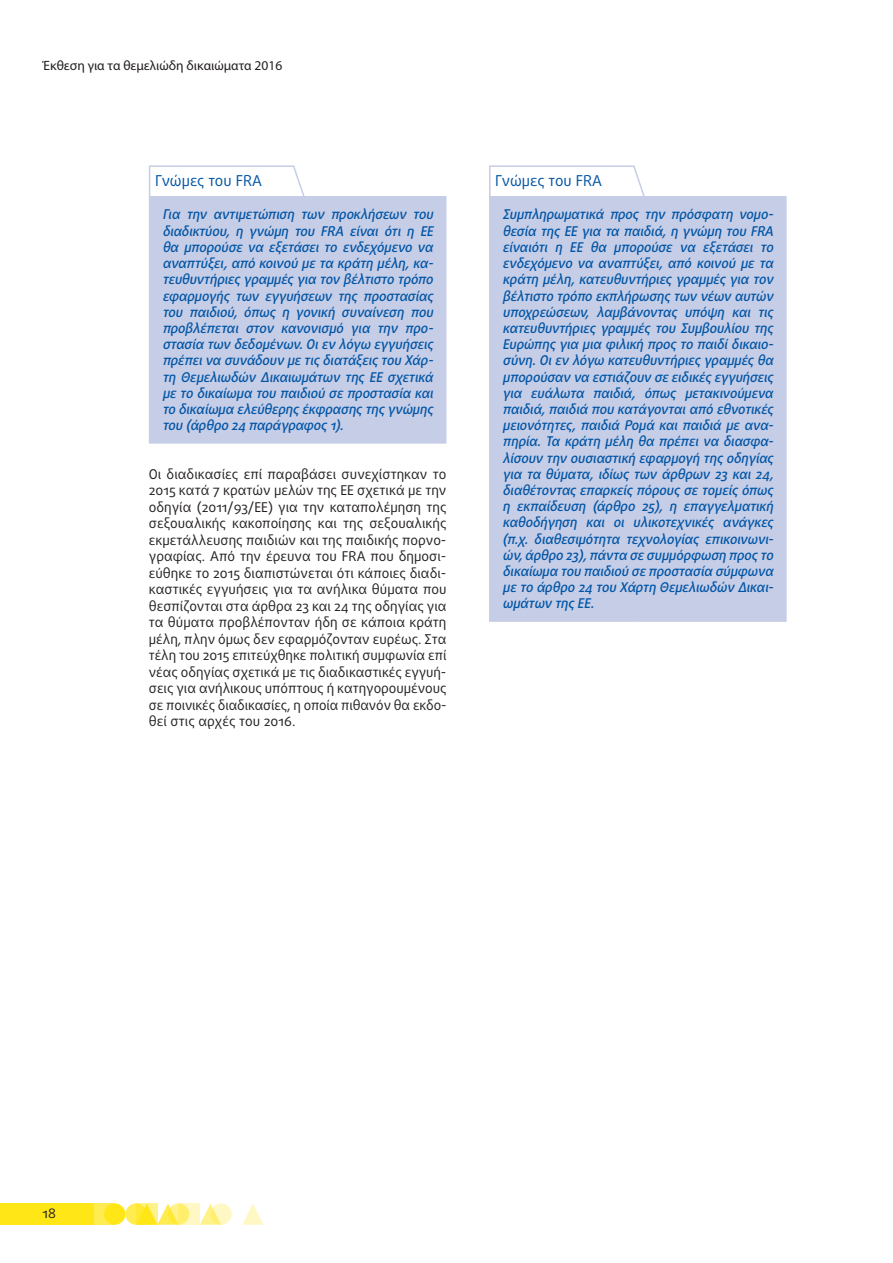
<style>
.page{position:relative;width:893px;height:1263px;background:#fff}
.page>*{position:absolute;margin:0;border:0;box-sizing:border-box;transform-origin:0 0}
.opinion_header{font:15px "Daxline Pro";color:#0155a5}
.opinion_text{font:italic 500 13.5px/16.2px "Daxline Pro";color:#0155a5;text-align:justify}
.body_text{font:13.5px/16.5px "Daxline Pro";letter-spacing:-.01em;color:#231f20;text-align:justify}
.t1{font:13.5px "Myriad Pro";color:#231f20}
</style>
<div class="page">
<svg style="left:125px;top:1203px;width:22px;height:22px"></svg>
<div style="left:94px;top:1203px;width:21px;height:22px;background:#ffec50"></div>
<div style="left:0;top:1203px;width:94px;height:22px;background:#ffe616"></div>
<svg style="left:200px;top:1203px;width:18px;height:22px"></svg>
<svg style="left:242px;top:1204px;width:21px;height:21px"></svg>
<div style="left:104px;top:1203px;width:21px;height:22px;background:#ffe616;border-radius:50%"></div>
<svg style="left:157px;top:1203px;width:18px;height:22px"></svg>
<svg style="left:168px;top:1203px;width:21px;height:22px"></svg>
<svg style="left:210px;top:1203px;width:22px;height:22px"></svg>
<svg style="left:136px;top:1203px;width:21px;height:22px"></svg>
<svg style="left:179px;top:1203px;width:21px;height:22px"></svg>
<div style="left:150px;top:196px;width:296px;height:247px;background:#c6cde7"></div>
<hr style="left:149px;top:196px;width:1px;height:246px;background:#c6cde7">
<hr style="left:149px;top:442px;width:145px;height:2px;background:#c6cde7">
<hr style="left:294px;top:442px;width:152px;height:2px;background:#c6cde7">
<hr style="left:149px;top:165px;width:145px;height:2px;background:#c6cde7">
<svg style="left:149px;top:167px;width:1px;height:29px"></svg>
<div style="left:490px;top:196px;width:296px;height:425px;background:#c6cde7"></div>
<hr style="left:785px;top:196px;width:2px;height:424px;background:#c6cde7">
<hr style="left:489px;top:196px;width:1px;height:424px;background:#c6cde7">
<hr style="left:489px;top:620px;width:145px;height:2px;background:#c6cde7">
<hr style="left:634px;top:620px;width:153px;height:2px;background:#c6cde7">
<hr style="left:489px;top:165px;width:145px;height:2px;background:#c6cde7">
<svg style="left:489px;top:167px;width:1px;height:29px"></svg>
<svg style="left:292px;top:165px;width:13px;height:31px"></svg>
<svg style="left:632px;top:165px;width:13px;height:31px"></svg>
<p class="t1" style="left:43px;top:57px;width:241px">Έκθεση για τα θεμελιώδη δικαιώματα 2016</p>
<p class="opinion_header" style="left:155px;top:171px;width:108px">Γνώμες του FRA</p>
<p class="opinion_text" style="left:162px;top:207px;width:275px">Για την αντιμετώπιση των προκλήσεων του διαδικτύου, η γνώμη του FRA είναι ότι η ΕΕ θα μπορούσε να εξετάσει το ενδεχόμενο να αναπτύξει,από κοινού με τα κράτη μέλη,κα&shy;τευθυντήριες γραμμές για τον βέλτιστο τρόπο εφαρμογής των εγγυήσεων της προστασίας του παιδιού, όπως η γονική συναίνεση που προβλέπεται στον κανονισμό για την προ&shy;στασία των δεδομένων.Οιεν λόγω εγγυήσεις πρέπεινα συνάδουν με τις διατάξεις του Χάρ&shy;τη Θεμελιωδών Δικαιωμάτων της ΕΕ σχετικά με το δικαίωμα του παιδιού σε προστασία και το δικαίωμα ελεύθερης έκφρασης της γνώμης του (άρθρο 24 παράγραφος 1).</p>
<p class="body_text" style="left:149px;top:466px;width:299px">Οι διαδικασίες επί παραβάσει συνεχίστηκαν το 2015 κατά 7 κρατών μελών της ΕΕ σχετικά με την οδηγία (2011/93/EΕ) για την καταπολέμηση της σεξουαλικής κακοποίησης και της σεξουαλικής εκμετάλλευσης παιδιών και της παιδικής πορνο&shy;γραφίας. Από την έρευνα του FRA που δημοσι&shy;εύθηκε το 2015 διαπιστώνεται ότι κάποιες διαδι&shy;καστικές εγγυήσεις για τα ανήλικα θύματα που θεσπίζονται στα άρθρα 23 και 24 της οδηγίας για τα θύματα προβλέπονταν ήδη σε κάποια κράτη μέλη, πλην όμως δεν εφαρμόζονταν ευρέως. Στα τέλη του 2015 επιτεύχθηκε πολιτική συμφωνία επί νέας οδηγίας σχετικά με τις διαδικαστικές εγγυή&shy;σεις για ανήλικους υπόπτους ή κατηγορουμένους σε ποινικές διαδικασίες, η οποία πιθανόν θα εκδο&shy;θεί στις αρχές του 2016.</p>
<p class="opinion_header" style="left:495px;top:171px;width:108px">Γνώμες του FRA</p>
<p class="opinion_text" style="left:502px;top:207px;width:275px">Συμπληρωματικά προς την πρόσφατη νομο&shy;θεσία της ΕΕ για τα παιδιά, η γνώμη του FRA είναιότι η ΕΕ θα μπορούσε να εξετάσει το ενδεχόμενο να αναπτύξει, από κοινού με τα κράτη μέλη, κατευθυντήριες γραμμές για τον βέλτιστο τρόπο εκπλήρωσης των νέων αυτών υποχρεώσεων, λαμβάνοντας υπόψη και τις κατευθυντήριες γραμμές του Συμβουλίου της Ευρώπης για μια φιλική προς το παιδίδικαιο&shy;σύνη.Οιεν λόγω κατευθυντήριες γραμμές θα μπορούσαν να εστιάζουν σε ειδικές εγγυήσεις για ευάλωτα παιδιά, όπως μετακινούμενα παιδιά,παιδιά που κατάγονταιαπό εθνοτικές μειονότητες, παιδιά Ρομά και παιδιά με ανα&shy;πηρία. Τα κράτη μέλη θα πρέπει να διασφα&shy;λίσουν την ουσιαστική εφαρμογή της οδηγίας για τα θύματα, ιδίως των άρθρων 23 και 24, διαθέτοντας επαρκείς πόρους σε τομείς όπως η εκπαίδευση (άρθρο 25), η επαγγελματική καθοδήγηση και οι υλικοτεχνικές ανάγκες (π.χ. διαθεσιμότητα τεχνολογίας επικοινωνι&shy;ών,άρθρο 23),πάντα σε συμμόρφωση προς το δικαίωμα του παιδιού σε προστασία σύμφωνα με το άρθρο 24 του Χάρτη Θεμελιωδών Δικαι&shy;ωμάτων της ΕΕ.</p>
<p class="body_text" style="left:43px;top:1205px;width:15px">18</p>
</div>
